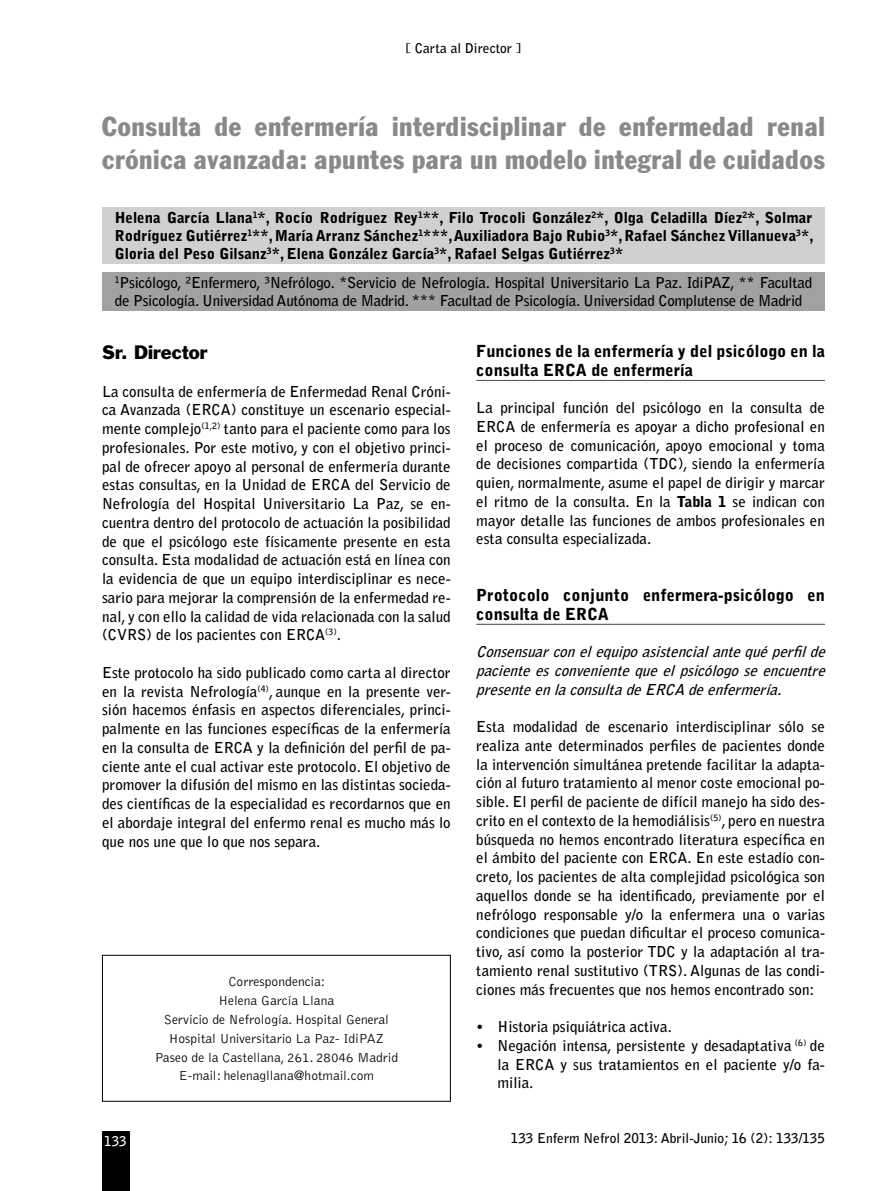
<style>
.page{position:relative;width:893px;height:1191px;background:#fff}
.page>*{position:absolute;margin:0;border:0;box-sizing:border-box;transform-origin:0 0}
.t1{font:condensed 27px/32.4px "Franklin Gothic";letter-spacing:.025em;color:#898989}
.t2{font:18px "Franklin Gothic";color:#000}
.t3{font:900 16.5px/18.8px "Bell Gothic";color:#000}
.t4{font:700 15px/18.8px "Bell Gothic";color:#000;text-align:justify}
.t5{font:900 15px/18px "Bell Gothic";color:#000;text-align:justify}
.t6{font:700 15px/18px "Bell Gothic";letter-spacing:-.02em;color:#000}
.t7{font:italic 700 15px/18.8px "Bell Gothic";color:#000;text-align:justify}
.t8{font:300 13.5px/18.8px "Bell Gothic";color:#000;text-align:center}
.t9{font:700 13.5px "Bell Gothic";color:#000}
.t10{font:700 13.5px "Bell Gothic";color:#fff}
.s1{font-weight:900}
</style>
<div class="page">
<div style="left:102px;top:207px;width:723px;height:56px;background:#d0d0d0"></div>
<div style="left:102px;top:272px;width:723px;height:38px;background:#a1a1a1"></div>
<div style="left:102px;top:1131px;width:27px;height:60px;background:#000"></div>
<hr style="left:476px;top:380px;width:349px;height:1px;background:#5a5a5a">
<hr style="left:476px;top:624px;width:349px;height:1px;background:#5a5a5a">
<div style="left:102px;top:955px;width:349px;height:146px;border:1px solid #000"></div>
<p class="t9" style="left:406px;top:43px;width:117px">[ Carta al Director ]</p>
<h1 class="t1" style="left:102px;top:112px;width:724px">Consulta de enfermería interdisciplinar de enfermedad renal crónica avanzada: apuntes para un modelo integral de cuidados</h1>
<p class="t5" style="left:115px;top:209px;width:700px">Helena García Llana<sup>1</sup>*, Rocío Rodríguez Rey<sup>1</sup>**, Filo Trocoli González<sup>2</sup>*, Olga Celadilla Díez<sup>2</sup>*, Solmar Rodríguez Gutiérrez<sup>1</sup>**, María Arranz Sánchez<sup>1</sup>***, Auxiliadora Bajo Rubio<sup>3</sup>*, Rafael Sánchez Villanueva<sup>3</sup>*, Gloria del Peso Gilsanz<sup>3</sup>*, Elena González García<sup>3</sup>*, Rafael Selgas Gutiérrez<sup>3</sup>*</p>
<p class="t6" style="left:115px;top:275px;width:699px"><sup>1</sup>Psicólogo, ²Enfermero, ³Nefrólogo. *Servicio de Nefrología. Hospital Universitario La Paz. IdiPAZ, ** Facultad de Psicología. Universidad Autónoma de Madrid. *** Facultad de Psicología. Universidad Complutense de Madrid</p>
<p class="t2" style="left:102px;top:345px;width:107px">Sr. Director</p>
<p class="t4" style="left:102px;top:383px;width:350px">La consulta de enfermería de Enfermedad Renal Cróni&shy;ca Avanzada (ERCA) constituye un escenario especial&shy;mente complejo<sup>(1,2)</sup> tanto para el paciente como para los profesionales. Por este motivo, y con el objetivo princi&shy;pal de ofrecer apoyo al personal de enfermería durante estas consultas, en la Unidad de ERCA del Servicio de Nefrología del Hospital Universitario La Paz, se en&shy;cuentra dentro del protocolo de actuación la posibilidad de que el psicólogo este físicamente presente en esta consulta. Esta modalidad de actuación está en línea con la evidencia de que un equipo interdisciplinar es nece&shy;sario para mejorar la comprensión de la enfermedad re&shy;nal, y con ello la calidad de vida relacionada con la salud (CVRS) de los pacientes con ERCA<sup>(3)</sup>.</p>
<p class="t4" style="left:102px;top:664px;width:350px">Este protocolo ha sido publicado como carta al director en la revista Nefrología<sup>(4)</sup>, aunque en la presente ver&shy;sión hacemos énfasis en aspectos diferenciales, princi&shy;palmente en las funciones específicas de la enfermería en la consulta de ERCA y la definición del perfil de pa&shy;ciente ante el cual activar este protocolo. El objetivo de promover la difusión del mismo en las distintas socieda&shy;des científicas de la especialidad es recordarnos que en el abordaje integral del enfermo renal es mucho más lo que nos une que lo que nos separa.</p>
<p class="t3" style="left:476px;top:343px;width:350px">Funciones de la enfermería y del psicólogo en la consulta ERCA de enfermería</p>
<p class="t4" style="left:476px;top:399px;width:350px">La principal función del psicólogo en la consulta de ERCA de enfermería es apoyar a dicho profesional en el proceso de comunicación, apoyo emocional y toma de decisiones compartida (TDC), siendo la enfermería quien, normalmente, asume el papel de dirigir y marcar el ritmo de la consulta. En la <span class="s1">Tabla 1</span> se indican con mayor detalle las funciones de ambos profesionales en esta consulta especializada.</p>
<p class="t3" style="left:476px;top:587px;width:350px">Protocolo conjunto enfermera-psicólogo en consulta de ERCA</p>
<p class="t7" style="left:476px;top:643px;width:354px">Consensuar con el equipo asistencial ante qué perfil de paciente es conveniente que el psicólogo se encuentre presente en la consulta de ERCA de enfermería.</p>
<p class="t4" style="left:476px;top:718px;width:350px">Esta modalidad de escenario interdisciplinar sólo se realiza ante determinados perfiles de pacientes donde la intervención simultánea pretende facilitar la adapta&shy;ción al futuro tratamiento al menor coste emocional po&shy;sible. El perfil de paciente de difícil manejo ha sido des&shy;crito en el contexto de la hemodiálisis<sup>(5)</sup>, pero en nuestra búsqueda no hemos encontrado literatura específica en el ámbito del paciente con ERCA. En este estadío con&shy;creto, los pacientes de alta complejidad psicológica son aquellos donde se ha identificado, previamente por el nefrólogo responsable y/o la enfermera una o varias condiciones que puedan dificultar el proceso comunica&shy;tivo, así como la posterior TDC y la adaptación al tra&shy;tamiento renal sustitutivo (TRS). Algunas de las condi&shy;ciones más frecuentes que nos hemos encontrado son:</p>
<p class="t4" style="left:476px;top:1018px;width:197px">• Historia psiquiátrica activa.</p>
<p class="t4" style="left:497px;top:1037px;width:329px;text-indent:-21px">• Negación intensa, persistente y desadaptativa <sup>(6)</sup> de la ERCA y sus tratamientos en el paciente y/o fa&shy;milia.</p>
<p class="t8" style="left:155px;top:973px;width:245px">Correspondencia:<br>Helena García Llana<br>Servicio de Nefrología. Hospital General Hospital Universitario La Paz- IdiPAZ Paseo de la Castellana, 261. 28046 Madrid E-mail: helenagllana@hotmail.com</p>
<p class="t10" style="left:104px;top:1135px;width:24px">133</p>
<p class="t9" style="left:511px;top:1133px;width:315px">133 Enferm Nefrol 2013: Abril-Junio; 16 (2): 133/135</p>
</div>
